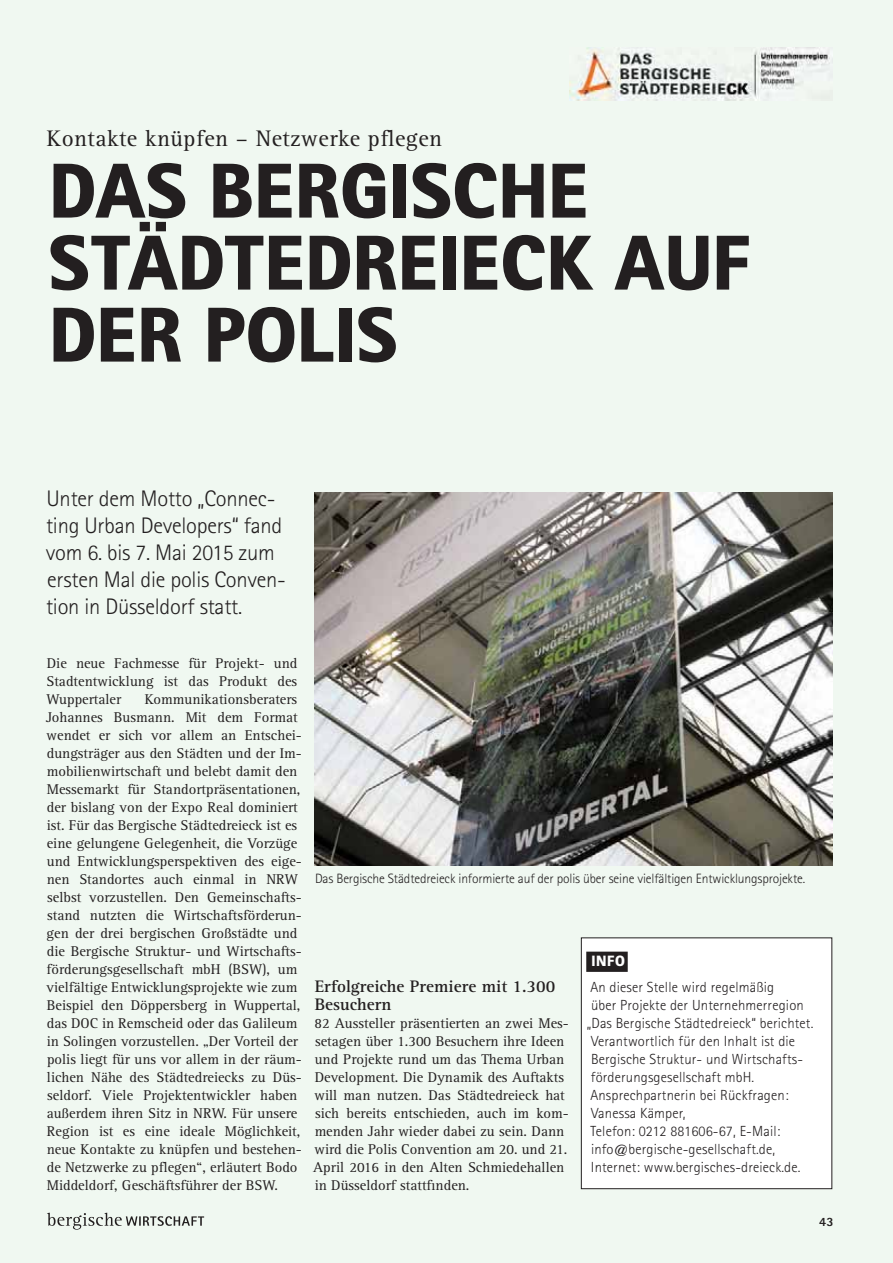
<style>
.page{position:relative;width:893px;height:1263px;background:#f0f8f1}
.page>*{position:absolute;margin:0;border:0;box-sizing:border-box;transform-origin:0 0}
.t1{font:900 78px/72px "Rotis II Sans Std";color:#231f20}
.t2{font:23.25px "Rotis Serif";letter-spacing:.02em;color:#231f20}
.t3{font:300 22.5px/27px "Rotis Sans Serif";letter-spacing:-.01em;color:#231f20}
.t4{font:700 17.25px/18px "Rotis Serif";color:#231f20}
.t5{font:900 15px "Rotis II Sans Std";color:#fff}
.t6{font:14.7px/18px "Rotis Serif";color:#231f20}
.t7{font:300 14.7px "Rotis Sans Serif";letter-spacing:.01em;color:#231f20}
.t8{font:300 13.5px "Rotis Sans Serif";letter-spacing:-.01em;color:#231f20}
.t9{font:800 12.75px "Rotis Sans Serif";color:#231f20}
</style>
<div class="page">
<img style="left:570px;top:47px;width:260px;height:53px">
<svg style="left:47px;top:1213px;width:157px;height:17px"></svg>
<div style="left:581px;top:938px;width:251px;height:251px;background:#fff"></div>
<div style="left:586px;top:952px;width:42px;height:20px;background:#231f20"></div>
<div style="left:581px;top:938px;width:251px;height:251px;border:1px solid #231f20"></div>
<img style="left:315px;top:493px;width:517px;height:373px">
<h2 class="t2" style="left:47px;top:129px;width:397px">Kontakte knüpfen – Netzwerke pflegen</h2>
<h1 class="t1" style="left:48px;top:163px;width:704px">DAS BERGISCHE<br>STÄDTEDREIECK AUF<br>DER POLIS</h1>
<h3 class="t3" style="left:46px;top:487px;width:242px">Unter dem Motto „Connec&shy;ting Urban Developers“ fand vom 6. bis 7. Mai 2015 zum ersten Mal die polis Conven&shy;tion in Düsseldorf statt.</h3>
<p class="t6" style="left:46px;top:655px;width:252px;text-align:justify">Die neue Fachmesse für Projekt- und Stadtentwicklung ist das Produkt des Wuppertaler</p>
<p class="t6" style="left:46px;top:691px;width:258px;text-indent:99px">Kommunikationsberaters Johannes Busmann. Mit dem Format wendet er sich vor allem an Entschei&shy;dungsträger aus den Städten und der Im&shy;mobilienwirtschaft und belebt damit den Messemarkt für Standortpräsentationen, der bislang von der Expo Real dominiert ist. Für das Bergische Städtedreieck ist es eine gelungene Gelegenheit, die Vorzüge und Entwicklungsperspektiven des eige&shy;nen Standortes auch einmal in NRW selbst vorzustellen. Den Gemeinschafts&shy;stand nutzten die Wirtschaftsförderun&shy;gen der drei bergischen Großstädte und die Bergische Struktur- und Wirtschafts&shy;förderungsgesellschaft mbH (BSW), um vielfältige Entwicklungsprojekte wie zum Beispiel den Döppersberg in Wuppertal, das DOC in Remscheid oder das Galileum in Solingen vorzustellen. „Der Vorteil der polis liegt für uns vor allem in der räum&shy;lichen Nähe des Städtedreiecks zu Düs&shy;seldorf. Viele Projektentwickler haben außerdem ihren Sitz in NRW. Für unsere Region ist es eine ideale Möglichkeit, neue Kontakte zu knüpfen und bestehen&shy;de Netzwerke zu pflegen“, erläutert Bodo Middeldorf, Geschäftsführer der BSW.</p>
<p class="t8" style="left:315px;top:874px;width:492px">Das Bergische Städtedreieck informierte auf der polis über seine vielfältigen Entwicklungsprojekte.</p>
<p class="t4" style="left:315px;top:978px;width:242px">Erfolgreiche Premiere mit 1.300<br>Besuchern</p>
<p class="t6" style="left:313px;top:1015px;width:257px">82 Aussteller präsentierten an zwei Mes&shy;setagen über 1.300 Besuchern ihre Ideen und Projekte rund um das Thema Urban Development. Die Dynamik des Auftakts will man nutzen. Das Städtedreieck hat sich bereits entschieden, auch im kom&shy;menden Jahr wieder dabei zu sein. Dann wird die Polis Convention am 20. und 21.<br>April 2016 in den Alten Schmiedehallen in Düsseldorf stattfinden.</p>
<p class="t5" style="left:591px;top:956px;width:35px">INFO</p>
<p class="t7" style="left:590px;top:981px;width:185px">An dieser Stelle wird regelmäßig</p>
<p class="t7" style="left:591px;top:999px;width:214px">über Projekte der Unternehmerregion</p>
<p class="t7" style="left:587px;top:1017px;width:228px">„Das Bergische Städtedreieck“ berichtet.</p>
<p class="t7" style="left:591px;top:1035px;width:206px">Verantwortlich für den Inhalt ist die</p>
<p class="t7" style="left:591px;top:1053px;width:214px">Bergische Struktur- und Wirtschafts-</p>
<p class="t7" style="left:591px;top:1071px;width:165px">förderungsgesellschaft mbH.</p>
<p class="t7" style="left:590px;top:1089px;width:200px">Ansprechpartnerin bei Rückfragen:</p>
<p class="t7" style="left:591px;top:1107px;width:96px">Vanessa Kämper,</p>
<p class="t7" style="left:590px;top:1125px;width:191px">Telefon: 0212 881606-67, E-Mail:</p>
<p class="t7" style="left:591px;top:1143px;width:186px">info@bergische-gesellschaft.de,</p>
<p class="t7" style="left:591px;top:1161px;width:211px">Internet: www.bergisches-dreieck.de.</p>
<p class="t9" style="left:819px;top:1217px;width:16px">43</p>
</div>
